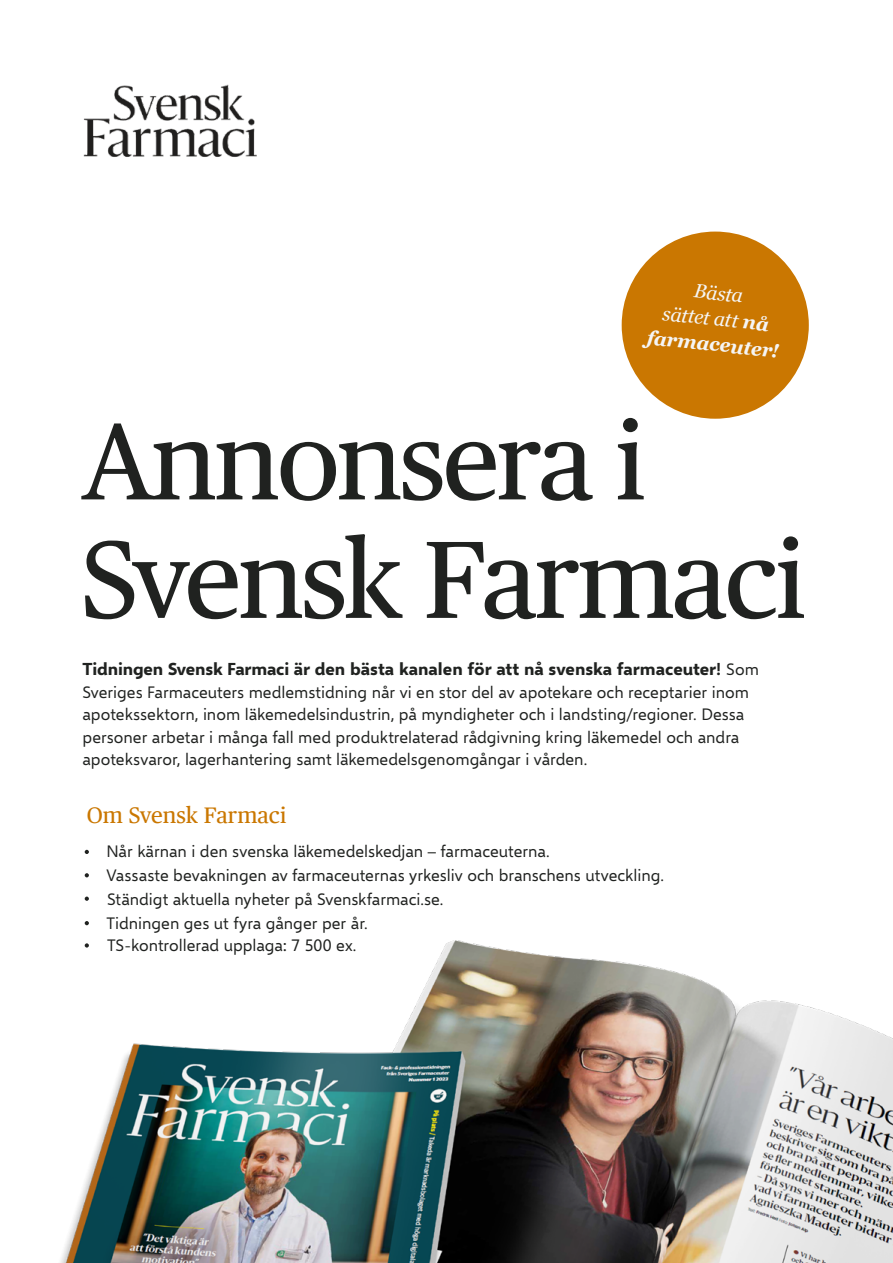
<style>
.page{position:relative;width:893px;height:1263px;background:#fff}
.page>*{position:absolute;margin:0;border:0;box-sizing:border-box;transform-origin:0 0}
.t1{font:109.5px/118.5px "Publico Text Web";letter-spacing:-.03em;color:#202220}
.t2{font:22.5px "Publico Text Web";color:#ca7701}
.t3{font:italic 19.5px/25.5px "Georgia";color:#f5f5f5;text-align:center}
.t4{font:700 17.25px "Selawik";color:#202220}
.t5{font:16.5px/22.5px "Selawik";color:#202220}
.s1{font-weight:700}
.s2{font-weight:400;font-size:16.5px}
</style>
<div class="page">
<div style="left:622px;top:232px;width:187px;height:187px;background:#ca7701;border-radius:50%"></div>
<img style="left:83px;top:84px;width:174px;height:73px">
<img style="left:60px;top:940px;width:833px;height:323px">
<svg style="left:85px;top:850px;width:4px;height:4px"></svg>
<svg style="left:85px;top:873px;width:4px;height:4px"></svg>
<svg style="left:85px;top:896px;width:4px;height:5px"></svg>
<svg style="left:85px;top:921px;width:4px;height:4px"></svg>
<svg style="left:85px;top:943px;width:4px;height:4px"></svg>
<p class="t3" style="left:654px;top:274px;width:134px;rotate:6deg">Bästa<br>sättet att <span class="s1">nå farmaceuter!</span></p>
<h1 class="t1" style="left:81px;top:411px;width:726px">Annonsera i<br>Svensk Farmaci</h1>
<p class="t4" style="left:82px;top:658px;width:678px">Tidningen Svensk Farmaci är den bästa kanalen för att nå svenska farmaceuter! <span class="s2">Som</span></p>
<p class="t5" style="left:83px;top:681px;width:668px">Sveriges Farmaceuters medlemstidning når vi en stor del av apotekare och receptarier inom apotekssektorn, inom läkemedelsindustrin, på myndigheter och i landsting/regioner. Dessa personer arbetar i många fall med produktrelaterad rådgivning kring läkemedel och andra apoteksvaror, lagerhantering samt läkemedelsgenomgångar i vården.</p>
<h2 class="t2" style="left:87px;top:806px;width:201px">Om Svensk Farmaci</h2>
<p class="t5" style="left:106px;top:840px;width:445px">Når kärnan i den svenska läkemedelskedjan – farmaceuterna.</p>
<p class="t5" style="left:106px;top:864px;width:559px">Vassaste bevakningen av farmaceuternas yrkesliv och branschens utveckling.</p>
<p class="t5" style="left:107px;top:888px;width:338px">Ständigt aktuella nyheter på Svenskfarmaci.se.</p>
<p class="t5" style="left:106px;top:912px;width:263px">Tidningen ges ut fyra gånger per år.</p>
<p class="t5" style="left:107px;top:934px;width:251px">TS-kontrollerad upplaga: 7 500 ex.</p>
</div>
